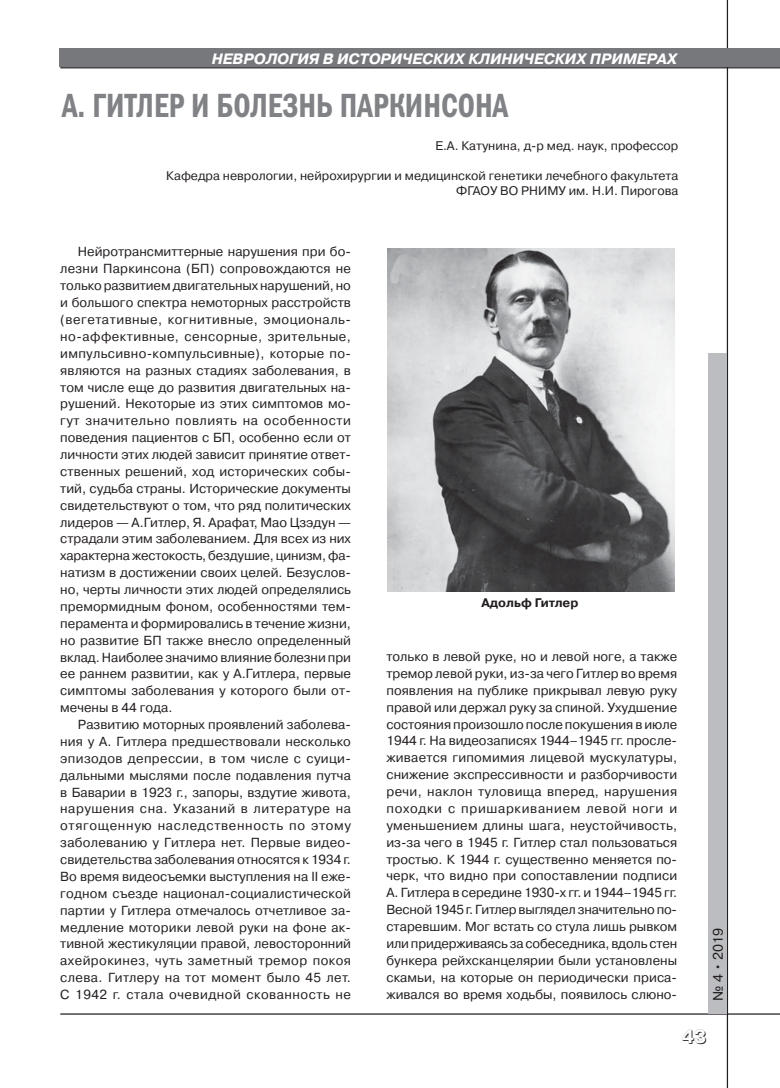
<style>
.page{position:relative;width:780px;height:1088px;background:#fff}
.page>*{position:absolute;margin:0;border:0;box-sizing:border-box;transform-origin:0 0}
.t1{font:33.75px "Franklin Gothic Demi Cond C";color:#808285;scale:.88 1}
.t2{font:700 18.75px "Pragmatica Shadow C";color:#231f20}
.t3{font:italic 700 15px "Pragmatica C";color:#fff}
.t4{font:13.75px "Pragmatica C";color:#231f20}
.t5{font:13.12px/16.9px "Pragmatica C";letter-spacing:.015em;color:#231f20;text-align:justify}
.t6{font:12.5px/15px "Pragmatica C";color:#231f20;text-align:right}
.t7{font:700 12.5px "Pragmatica C";color:#231f20}
</style>
<div class="page">
<hr style="left:60px;top:1013px;width:720px;height:1px;background:#231f20">
<hr style="left:726px;top:0;width:2px;height:1088px;background:#231f20">
<hr style="left:60px;top:67px;width:720px;height:1px;background:#231f20">
<div style="left:59px;top:48px;width:721px;height:19px;background:#77787b"></div>
<div style="left:708px;top:353px;width:18px;height:660px;background:#bbbdc0"></div>
<img style="left:387px;top:248px;width:287px;height:343px">
<p class="t3" style="left:212px;top:50px;width:467px">НЕВРОЛОГИЯ В ИСТОРИЧЕСКИХ КЛИНИЧЕСКИХ ПРИМЕРАХ</p>
<h1 class="t1" style="left:62px;top:86px;width:508px">А. ГИТЛЕР И БОЛЕЗНЬ ПАРКИНСОНА</h1>
<p class="t6" style="left:435px;top:140px;width:244px">Е.А. Катунина, д-р мед. наук, профессор</p>
<p class="t6" style="left:166px;top:170px;width:513px">Кафедра неврологии, нейрохирургии и медицинской генетики лечебного факультета<br>ФГАОУ ВО РНИМУ им. Н.И. Пирогова</p>
<p class="t5" style="left:60px;top:245px;width:292px;text-indent:18px">Нейротрансмиттерные нарушения при бо&shy;лезни Паркинсона (БП) сопровождаются не только развитием двигательных нарушений, но и большого спектра немоторных расстройств (вегетативные, когнитивные, эмоциональ&shy;но-аффективные, сенсорные, зрительные, импульсивно-компульсивные), которые по&shy;являются на разных стадиях заболевания, в том числе еще до развития двигательных на&shy;рушений. Некоторые из этих симптомов мо&shy;гут значительно повлиять на особенности поведения пациентов с БП, особенно если от личности этих людей зависит принятие ответ&shy;ственных решений, ход исторических собы&shy;тий, судьба страны. Исторические документы свидетельствуют о том, что ряд политических лидеров — А.Гитлер, Я. Арафат, Мао Цзэдун — страдали этим заболеванием. Для всех из них характерна жестокость, бездушие, цинизм, фа&shy;натизм в достижении своих целей. Безуслов&shy;но, черты личности этих людей определялись премормидным фоном, особенностями тем&shy;перамента и формировались в течение жизни, но развитие БП также внесло определенный вклад. Наиболее значимо влияние болезни при ее раннем развитии, как у А.Гитлера, первые симптомы заболевания у которого были от&shy;мечены в 44 года.</p>
<p class="t5" style="left:60px;top:717px;width:292px;text-indent:18px">Развитию моторных проявлений заболева&shy;ния у А. Гитлера предшествовали несколько эпизодов депрессии, в том числе с суици&shy;дальными мыслями после подавления путча в Баварии в 1923 г., запоры, вздутие живота, нарушения сна. Указаний в литературе на отягощенную наследственность по этому заболеванию у Гитлера нет. Первые видео&shy;свидетельства заболевания относятся к 1934 г.<br>Во время видеосъемки выступления на II еже&shy;годном съезде национал-социалистической партии у Гитлера отмечалось отчетливое за&shy;медление моторики левой руки на фоне ак&shy;тивной жестикуляции правой, левосторонний ахейрокинез, чуть заметный тремор покоя слева. Гитлеру на тот момент было 45 лет.<br>С 1942 г. стала очевидной скованность не</p>
<p class="t7" style="left:481px;top:598px;width:98px">Адольф Гитлер</p>
<p class="t5" style="left:386px;top:649px;width:292px">только в левой руке, но и левой ноге, а также тремор левой руки, из-за чего Гитлер во время появления на публике прикрывал левую руку правой или держал руку за спиной. Ухудшение состояния произошло после покушения в июле 1944 г. На видеозаписях 1944–1945 гг. просле&shy;живается гипомимия лицевой мускулатуры, снижение экспрессивности и разборчивости речи, наклон туловища вперед, нарушения походки с пришаркиванием левой ноги и уменьшением длины шага, неустойчивость, из-за чего в 1945 г. Гитлер стал пользоваться тростью. К 1944 г. существенно меняется по&shy;черк, что видно при сопоставлении подписи А. Гитлера в середине 1930-х гг. и 1944–1945 гг.<br>Весной 1945 г. Гитлер выглядел значительно по&shy;старевшим. Мог встать со стула лишь рывком или придерживаясь за собеседника, вдоль стен бункера рейхсканцелярии были установлены скамьи, на которые он периодически приса&shy;живался во время ходьбы, появилось слюно-</p>
<p class="t4" style="left:713px;top:1001px;width:75px;rotate:-90deg">№ 4 • 2019</p>
<h2 class="t2" style="left:682px;top:1027px;width:26px">43</h2>
</div>
